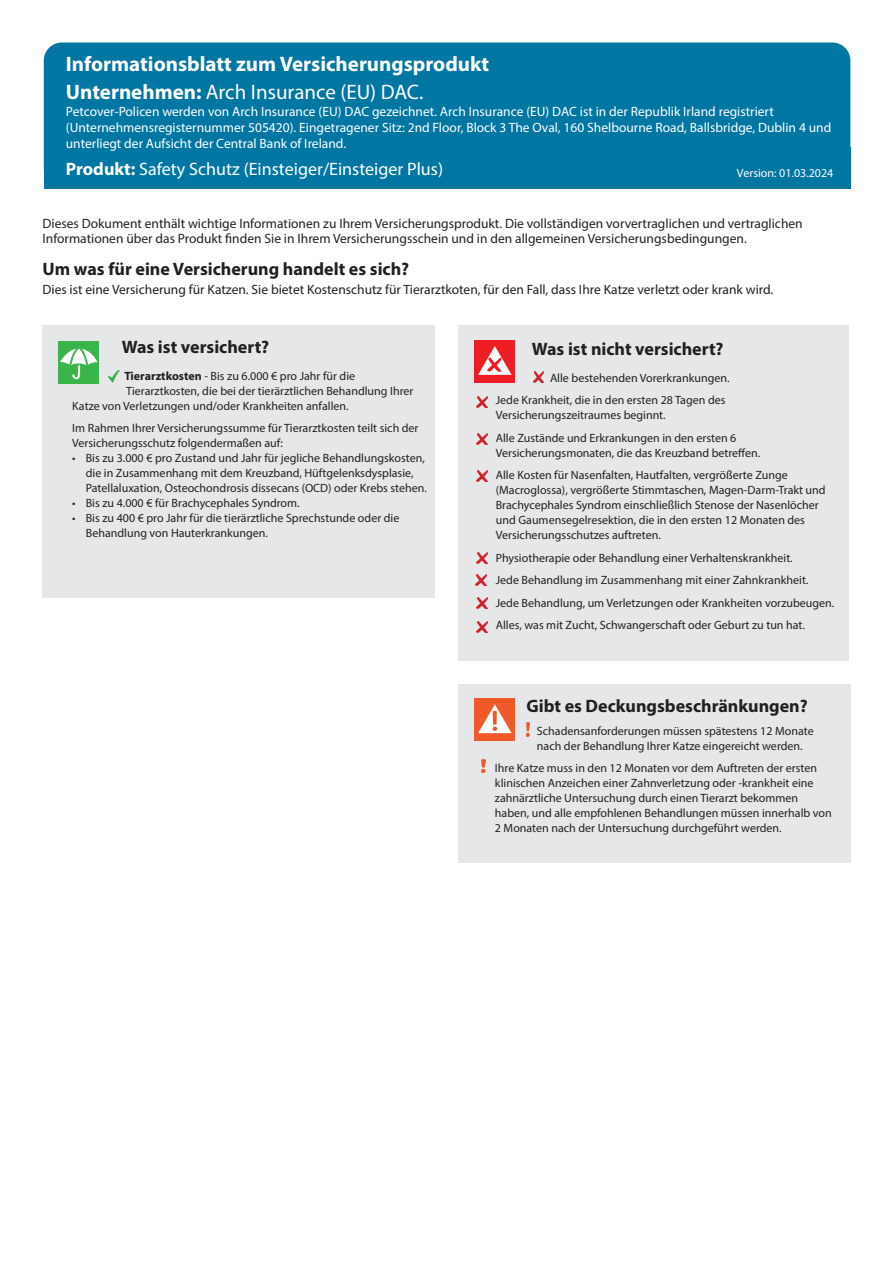
<style>
.page{position:relative;width:893px;height:1263px;background:#fff}
.page>*{position:absolute;margin:0;border:0;box-sizing:border-box;transform-origin:0 0}
.Form_sub_title{font:700 21px/28.5px "Myriad Pro";color:#fff}
.Form_intro{font:700 18px "Myriad Pro";color:#231f20}
.Form_sub_title-2{font:18px "Myriad Pro";color:#fff}
.Form_intro-2{font:13.5px/15px "Myriad Pro";color:#231f20}
.Form_sub_title-3{font:13.5px/16.2px "Myriad Pro";color:#fff}
.t1{font:12px/15px "Myriad Pro";color:#231f20}
.t2{font:12px "Myriad Pro";color:#fff}
.s1{font-weight:400}
.s2{font-weight:700}
</style>
<div class="page">
<div style="left:43px;top:325px;width:392px;height:272px;background:#e6e7e9"></div>
<div style="left:458px;top:325px;width:391px;height:336px;background:#e6e7e9"></div>
<div style="left:58px;top:341px;width:41px;height:42px;background:#3ab54a"></div>
<svg style="left:60px;top:344px;width:38px;height:35px"></svg>
<div style="left:474px;top:340px;width:41px;height:43px;background:#ee1d23"></div>
<svg style="left:478px;top:346px;width:34px;height:29px"></svg>
<div style="left:458px;top:684px;width:392px;height:178px;background:#e6e7e9"></div>
<div style="left:474px;top:699px;width:41px;height:42px;background:#f15929"></div>
<svg style="left:478px;top:704px;width:34px;height:29px"></svg>
<svg style="left:108px;top:370px;width:11px;height:12px"></svg>
<svg style="left:476px;top:396px;width:11px;height:11px"></svg>
<svg style="left:476px;top:434px;width:11px;height:11px"></svg>
<svg style="left:476px;top:553px;width:11px;height:10px"></svg>
<svg style="left:476px;top:470px;width:11px;height:11px"></svg>
<svg style="left:526px;top:723px;width:4px;height:13px"></svg>
<svg style="left:482px;top:759px;width:3px;height:13px"></svg>
<svg style="left:533px;top:371px;width:11px;height:11px"></svg>
<svg style="left:475px;top:574px;width:11px;height:11px"></svg>
<svg style="left:476px;top:598px;width:11px;height:10px"></svg>
<svg style="left:476px;top:621px;width:11px;height:11px"></svg>
<div style="left:44px;top:147px;width:806px;height:42px;background:#0076a3"></div>
<div style="left:44px;top:43px;width:806px;height:143px;background:#0076a3;border-radius:18px"></div>
<p class="Form_sub_title" style="left:66px;top:49px;width:425px">Informationsblatt zum Versicherungsprodukt<br>Unternehmen: <span class="s1">Arch Insurance (EU) DAC.</span></p>
<p class="Form_sub_title-3" style="left:66px;top:103px;width:767px">Petcover-Policen werden von Arch Insurance (EU) DAC gezeichnet. Arch Insurance (EU) DAC ist in der Republik Irland registriert (Unternehmensregisternummer 505420). Eingetragener Sitz: 2nd Floor, Block 3 The Oval, 160 Shelbourne Road, Ballsbridge, Dublin 4 und unterliegt der Aufsicht der Central Bank of Ireland.</p>
<p class="Form_sub_title-2" style="left:66px;top:158px;width:379px"><span class="s2">Produkt:</span> Safety Schutz (Einsteiger/Einsteiger Plus)</p>
<p class="t2" style="left:737px;top:166px;width:98px">Version: 01.03.2024</p>
<p class="Form_intro-2" style="left:43px;top:216px;width:762px">Dieses Dokument enthält wichtige Informationen zu Ihrem Versicherungsprodukt. Die vollständigen vorvertraglichen und vertraglichen<br>Informationen über das Produkt finden Sie in Ihrem Versicherungsschein und in den allgemeinen Versicherungsbedingungen.</p>
<p class="Form_intro" style="left:43px;top:257px;width:368px">Um was für eine Versicherung handelt es sich?</p>
<p class="Form_intro-2" style="left:43px;top:282px;width:732px">Dies ist eine Versicherung für Katzen. Sie bietet Kostenschutz für Tierarztkoten, für den Fall, dass Ihre Katze verletzt oder krank wird.</p>
<p class="Form_intro" style="left:122px;top:335px;width:149px">Was ist versichert?</p>
<p class="t1" style="left:124px;top:368px;width:232px"><span class="s2">Tierarztkosten</span> - Bis zu 6.000 € pro Jahr für die</p>
<p class="t1" style="left:126px;top:383px;width:289px">Tierarztkosten, die bei der tierärztlichen Behandlung Ihrer</p>
<p class="t1" style="left:72px;top:398px;width:278px">Katze von Verletzungen und/oder Krankheiten anfallen.</p>
<p class="t1" style="left:72px;top:420px;width:348px">Im Rahmen Ihrer Versicherungssumme für Tierarztkosten teilt sich der<br>Versicherungsschutz folgendermaßen auf:</p>
<p class="t1" style="left:86px;top:450px;width:343px;text-indent:-14px">• Bis zu 3.000 € pro Zustand und Jahr für jegliche Behandlungskosten, die in Zusammenhang mit dem Kreuzband, Hüftgelenksdysplasie,<br>Patellaluxation, Osteochondrosis dissecans (OCD) oder Krebs stehen.</p>
<p class="t1" style="left:72px;top:495px;width:229px">• Bis zu 4.000 € für Brachycephales Syndrom.</p>
<p class="t1" style="left:86px;top:510px;width:315px;text-indent:-14px">• Bis zu 400 € pro Jahr für die tierärztliche Sprechstunde oder die<br>Behandlung von Hauterkrankungen.</p>
<p class="Form_intro" style="left:532px;top:337px;width:193px">Was ist nicht versichert?</p>
<p class="t1" style="left:550px;top:370px;width:181px">Alle bestehenden Vorerkrankungen.</p>
<p class="t1" style="left:496px;top:393px;width:231px">Jede Krankheit, die in den ersten 28 Tagen des<br>Versicherungszeitraumes beginnt.</p>
<p class="t1" style="left:496px;top:430px;width:266px">Alle Zustände und Erkrankungen in den ersten 6<br>Versicherungsmonaten, die das Kreuzband betreffen.</p>
<p class="t1" style="left:496px;top:468px;width:331px">Alle Kosten für Nasenfalten, Hautfalten, vergrößerte Zunge (Macroglossa), vergrößerte Stimmtaschen, Magen-Darm-Trakt und Brachycephales Syndrom einschließlich Stenose der Nasenlöcher und Gaumensegelresektion, die in den ersten 12 Monaten des Versicherungsschutzes auftreten.</p>
<p class="t1" style="left:496px;top:550px;width:298px">Physiotherapie oder Behandlung einer Verhaltenskrankheit.</p>
<p class="t1" style="left:496px;top:573px;width:314px">Jede Behandlung im Zusammenhang mit einer Zahnkrankheit.</p>
<p class="t1" style="left:496px;top:595px;width:340px">Jede Behandlung, um Verletzungen oder Krankheiten vorzubeugen.</p>
<p class="t1" style="left:496px;top:618px;width:311px">Alles, was mit Zucht, Schwangerschaft oder Geburt zu tun hat.</p>
<p class="Form_intro" style="left:526px;top:694px;width:283px">Gibt es Deckungsbeschränkungen?</p>
<p class="t1" style="left:537px;top:723px;width:278px">Schadensanforderungen müssen spätestens 12 Monate nach der Behandlung Ihrer Katze eingereicht werden.</p>
<p class="t1" style="left:495px;top:761px;width:338px">Ihre Katze muss in den 12 Monaten vor dem Auftreten der ersten klinischen Anzeichen einer Zahnverletzung oder -krankheit eine zahnärztliche Untersuchung durch einen Tierarzt bekommen haben, und alle empfohlenen Behandlungen müssen innerhalb von 2 Monaten nach der Untersuchung durchgeführt werden.</p>
</div>
